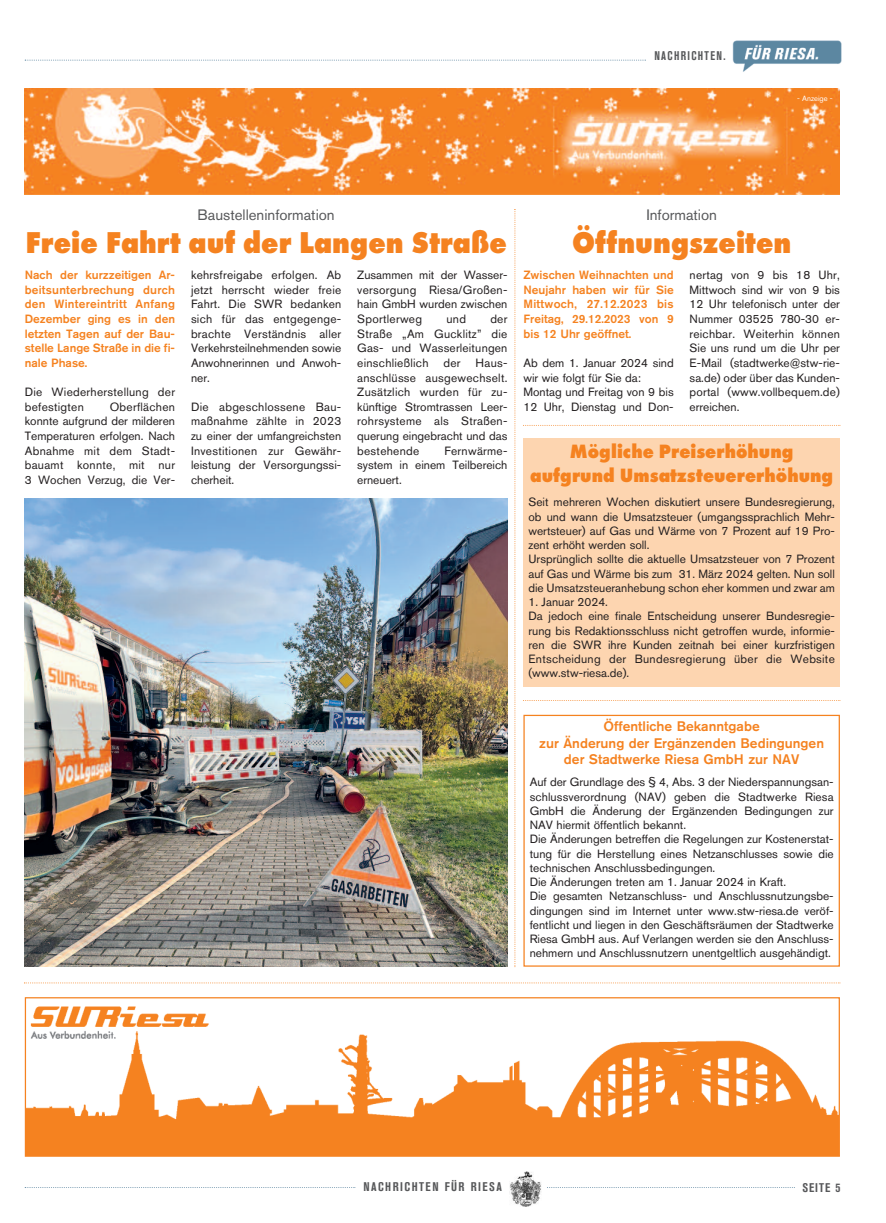
<style>
.page{position:relative;width:886px;height:1223px;background:#fff}
.page>*{position:absolute;margin:0;border:0;box-sizing:border-box;transform-origin:0 0}
.t1{font:800 31.25px "Futura T";color:#f58220;scale:.91 1}
.t2{font:800 20px/24px "Futura T";color:#f58220;text-align:center;scale:.91 1}
.t3{font:15px "Akzidenz Grotesk Std";color:#57585a}
.t4{font:500 13.75px/16.5px "Akzidenz Grotesk Std";color:#f58220;text-align:center}
.t5{font:700 condensed 12.5px "Akzidenz Grotesk Std";letter-spacing:.12em;color:#57585a}
.t6{font:700 condensed 12.5px "Akzidenz Grotesk Std";letter-spacing:.12em;color:#57585a;scale:.9 1}
.t7{font:11.88px/14.6px "Akzidenz Grotesk Std";color:#231f20;text-align:justify}
.t8{font:500 11.88px/14.6px "Akzidenz Grotesk Std";color:#f58220;text-align:justify}
.t9{font:11.88px/14.6px "Akzidenz Grotesk Std";letter-spacing:.025em;color:#231f20}
.t10{font:7.5px "Akzidenz Grotesk Std";color:#fff}
</style>
<div class="page">
<svg style="left:25px;top:60px;width:621px;height:1px"></svg>
<img style="left:732px;top:40px;width:110px;height:32px">
<svg style="left:25px;top:1187px;width:330px;height:1px"></svg>
<svg style="left:547px;top:1187px;width:248px;height:1px"></svg>
<img style="left:510px;top:1171px;width:31px;height:35px">
<img style="left:25px;top:89px;width:815px;height:106px">
<div style="left:523px;top:438px;width:317px;height:249px;background:#fdd5b0"></div>
<div style="left:523px;top:714px;width:317px;height:252px;border:1px solid #f58220"></div>
<img style="left:25px;top:499px;width:482px;height:467px">
<img style="left:27px;top:1006px;width:811px;height:148px">
<div style="left:25px;top:997px;width:815px;height:159px;border:1px solid #f58220"></div>
<svg style="left:24px;top:982px;width:816px;height:1px"></svg>
<svg style="left:514px;top:209px;width:1px;height:758px"></svg>
<svg style="left:523px;top:425px;width:317px;height:1px"></svg>
<svg style="left:523px;top:700px;width:317px;height:1px"></svg>
<p class="t6" style="left:654px;top:49px;width:81px">NACHRICHTEN.</p>
<p class="t10" style="left:797px;top:94px;width:37px">- Anzeige -</p>
<p class="t3" style="left:198px;top:206px;width:139px">Baustelleninformation</p>
<h1 class="t1" style="left:25px;top:224px;width:530px">Freie Fahrt auf der Langen Straße</h1>
<p class="t8" style="left:25px;top:267px;width:152px">Nach der kurzzeitigen Ar&shy;beitsunterbrechung durch den Wintereintritt Anfang Dezember ging es in den letzten Tagen auf der Bau&shy;stelle Lange Straße in die fi&shy;nale Phase.</p>
<p class="t9" style="left:25px;top:384px;width:152px">Die Wiederherstellung der befestigten</p>
<p class="t7" style="left:25px;top:399px;width:152px;text-indent:85px">Oberflächen konnte aufgrund der milderen Temperaturen erfolgen. Nach Abnahme mit dem Stadt&shy;bauamt konnte, mit nur 3 Wochen Verzug, die Ver-</p>
<p class="t7" style="left:191px;top:267px;width:152px">kehrsfreigabe erfolgen. Ab jetzt herrscht wieder freie Fahrt. Die SWR bedanken sich für das entgegenge&shy;brachte Verständnis aller Verkehrsteilnehmenden sowie Anwohnerinnen und Anwoh&shy;ner.</p>
<p class="t7" style="left:191px;top:399px;width:152px">Die abgeschlossene Bau&shy;maßnahme zählte in 2023 zu einer der umfangreichsten Investitionen zur Gewähr&shy;leistung der Versorgungssi&shy;cherheit.</p>
<p class="t7" style="left:357px;top:267px;width:152px">Zusammen mit der Wasser&shy;versorgung Riesa/Großen&shy;hain GmbH wurden zwischen Sportlerweg</p>
<p class="t7" style="left:357px;top:311px;width:152px;text-indent:133px">der Straße „Am Gucklitz” die Gas- und Wasserleitungen einschließlich</p>
<p class="t7" style="left:446px;top:311px;width:21px">und</p>
<p class="t7" style="left:357px;top:355px;width:152px;text-indent:118px">Haus&shy;anschlüsse ausgewechselt.<br>Zusätzlich wurden für zu&shy;künftige Stromtrassen Leer&shy;rohrsysteme als Straßen&shy;querung eingebracht und das bestehende</p>
<p class="t7" style="left:443px;top:355px;width:19px">der</p>
<p class="t7" style="left:357px;top:443px;width:152px;text-indent:87px">Fernwärme&shy;system in einem Teilbereich erneuert.</p>
<p class="t3" style="left:646px;top:206px;width:72px">Information</p>
<h1 class="t1" style="left:572px;top:224px;width:242px">Öffnungszeiten</h1>
<p class="t7" style="left:690px;top:267px;width:152px">nertag von 9 bis 18 Uhr, Mittwoch sind wir von 9 bis 12 Uhr telefonisch unter der Nummer 03525 780-30 er&shy;reichbar. Weiterhin können Sie uns rund um die Uhr per E-Mail (stadtwerke@stw-rie&shy;sa.de) oder über das Kunden&shy;portal (www.vollbequem.de) erreichen.</p>
<h2 class="t2" style="left:530px;top:439px;width:334px">Mögliche Preiserhöhung aufgrund Umsatzsteuererhöhung</h2>
<p class="t7" style="left:528px;top:495px;width:308px;line-height:14.2px;text-align:left">Seit mehreren Wochen diskutiert unsere Bundesregierung, ob und wann die Umsatzsteuer (umgangssprachlich Mehr&shy;wertsteuer) auf Gas und Wärme von 7 Prozent auf 19 Pro&shy;zent erhöht werden soll.<br>Ursprünglich sollte die aktuelle Umsatzsteuer von 7 Prozent auf Gas und Wärme bis zum 31. März 2024 gelten. Nun soll die Umsatzsteueranhebung schon eher kommen und zwar am</p>
<p class="t7" style="left:528px;top:595px;width:308px;line-height:14.2px;text-align:left">1. Januar 2024.<br>Da jedoch eine finale Entscheidung unserer Bundesregie&shy;rung bis Redaktionsschluss nicht getroffen wurde, informie&shy;ren die SWR ihre Kunden zeitnah bei einer kurzfristigen Entscheidung der Bundesregierung über die Website (www.stw-riesa.de).</p>
<p class="t4" style="left:539px;top:718px;width:286px">Öffentliche Bekanntgabe<br>zur Änderung der Ergänzenden Bedingungen der Stadtwerke Riesa GmbH zur NAV</p>
<p class="t7" style="left:530px;top:775px;width:305px;line-height:14.2px;text-align:left">Auf der Grundlage des § 4, Abs. 3 der Niederspannungsan&shy;schlussverordnung (NAV) geben die Stadtwerke Riesa GmbH die Änderung der Ergänzenden Bedingungen zur NAV hiermit öffentlich bekannt.<br>Die Änderungen betreffen die Regelungen zur Kostenerstat&shy;tung für die Herstellung eines Netzanschlusses sowie die technischen Anschlussbedingungen.<br>Die Änderungen treten am 1. Januar 2024 in Kraft.<br>Die gesamten Netzanschluss- und Anschlussnutzungsbe&shy;dingungen sind im Internet unter www.stw-riesa.de veröf&shy;fentlicht und liegen in den Geschäftsräumen der Stadtwerke Riesa GmbH aus. Auf Verlangen werden sie den Anschluss&shy;nehmern und Anschlussnutzern unentgeltlich ausgehändigt.</p>
<p class="t8" style="left:523px;top:267px;width:152px">Zwischen Weihnachten und Neujahr haben wir für Sie Mittwoch, 27.12.2023 bis Freitag, 29.12.2023 von 9 bis 12 Uhr geöffnet.</p>
<p class="t7" style="left:523px;top:355px;width:152px;text-align:left">Ab dem 1. Januar 2024 sind wir wie folgt für Sie da:<br>Montag und Freitag von 9 bis<br>12 Uhr, Dienstag und Don-</p>
<p class="t5" style="left:363px;top:1179px;width:140px">NACHRICHTEN FÜR RIESA</p>
<p class="t5" style="left:802px;top:1180px;width:39px">SEITE 5</p>
</div>
